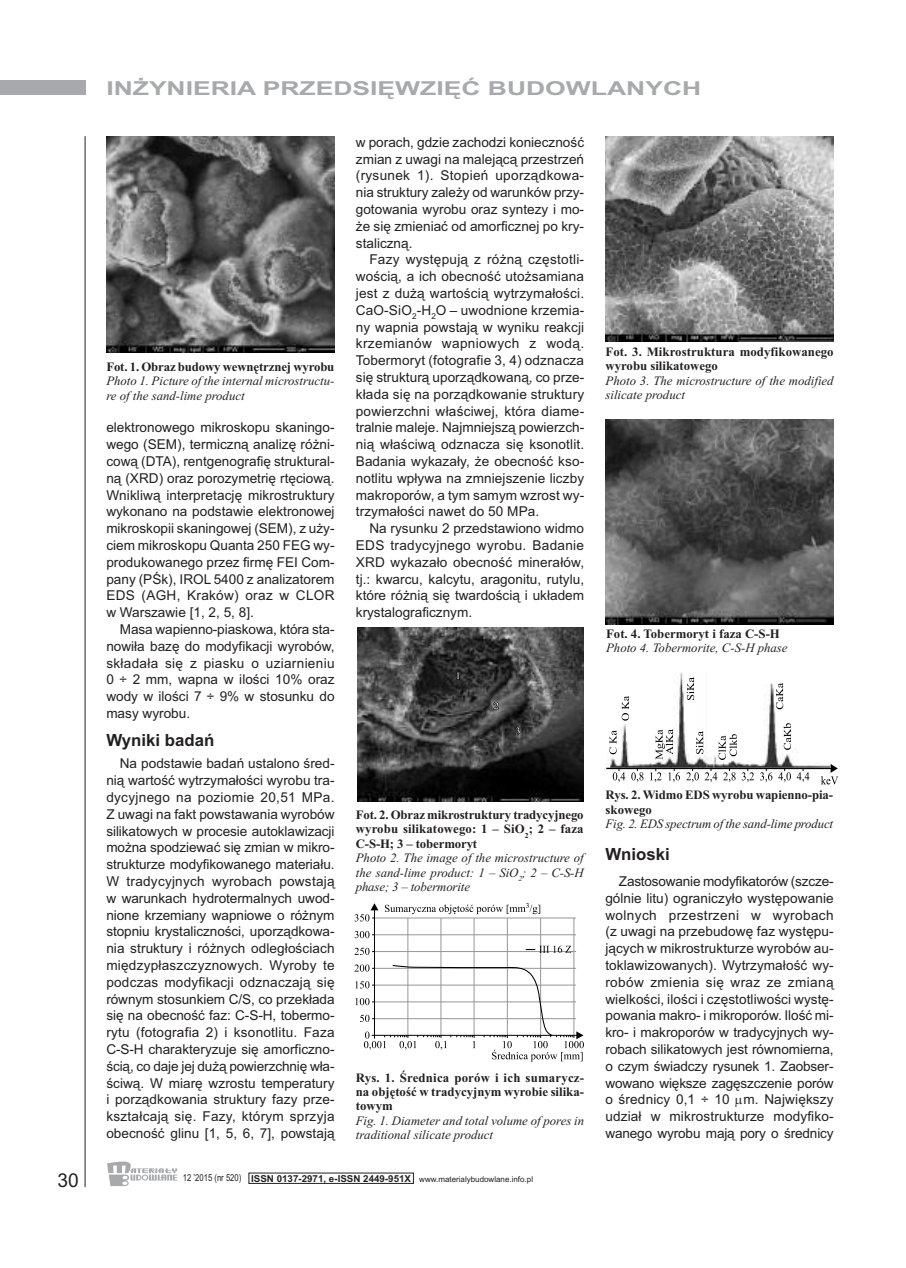
<style>
.page{position:relative;width:906px;height:1268px;background:#fff}
.page>*{position:absolute;margin:0;border:0;box-sizing:border-box;transform-origin:0 0}
.t1{font:700 19.2px "Arial";color:#a8a9ad;scale:1.38 1}
.t2{font:19.2px "Arial";color:#231f20}
.t3{font:700 16.8px "Arial";color:#231f20}
.t4{font:13.65px/16.8px "Arial";color:#231f20;text-align:justify}
.t5{font:italic 12.75px/14.4px "Times New Roman";color:#231f20}
.t6{font:700 12.75px/14.4px "Times New Roman";color:#231f20;text-align:justify}
.t7{font:7.95px "Arial";color:#231f20}
.s1{font-size:9.6px}
.s2{font-weight:700;font-size:9.6px}
</style>
<div class="page">
<div style="left:0;top:81px;width:85px;height:14px;background:#a8a9ad"></div>
<hr style="left:85px;top:136px;width:1px;height:1050px;background:#231f20">
<svg style="left:107px;top:1161px;width:70px;height:24px"></svg>
<img style="left:106px;top:136px;width:228px;height:216px">
<img style="left:357px;top:627px;width:226px;height:174px">
<svg style="left:456px;top:671px;width:4px;height:8px"></svg>
<svg style="left:493px;top:701px;width:6px;height:8px"></svg>
<svg style="left:515px;top:726px;width:5px;height:8px"></svg>
<hr style="left:374px;top:917px;width:202px;height:1px;background:#969696">
<hr style="left:374px;top:934px;width:202px;height:1px;background:#969696">
<hr style="left:374px;top:951px;width:202px;height:1px;background:#969696">
<hr style="left:407px;top:917px;width:1px;height:118px;background:#969696">
<hr style="left:441px;top:917px;width:1px;height:118px;background:#969696">
<hr style="left:474px;top:917px;width:1px;height:118px;background:#969696">
<hr style="left:507px;top:917px;width:1px;height:118px;background:#969696">
<hr style="left:540px;top:917px;width:1px;height:118px;background:#969696">
<hr style="left:573px;top:917px;width:1px;height:118px;background:#969696">
<hr style="left:374px;top:909px;width:1px;height:129px;background:#000">
<svg style="left:354px;top:903px;width:24px;height:18px"></svg>
<svg style="left:354px;top:931px;width:20px;height:7px"></svg>
<svg style="left:354px;top:947px;width:20px;height:7px"></svg>
<svg style="left:354px;top:964px;width:230px;height:97px"></svg>
<svg style="left:385px;top:902px;width:155px;height:12px"></svg>
<svg style="left:526px;top:945px;width:45px;height:7px"></svg>
<img style="left:605px;top:136px;width:228px;height:205px">
<img style="left:605px;top:419px;width:228px;height:205px">
<img style="left:606px;top:672px;width:215px;height:101px">
<svg style="left:609px;top:730px;width:7px;height:24px"></svg>
<svg style="left:622px;top:695px;width:7px;height:25px"></svg>
<svg style="left:655px;top:729px;width:18px;height:30px"></svg>
<svg style="left:686px;top:677px;width:8px;height:23px"></svg>
<svg style="left:696px;top:731px;width:7px;height:22px"></svg>
<svg style="left:718px;top:734px;width:19px;height:25px"></svg>
<svg style="left:776px;top:682px;width:7px;height:27px"></svg>
<svg style="left:783px;top:723px;width:8px;height:26px"></svg>
<hr style="left:606px;top:768px;width:225px;height:1px;background:#000">
<svg style="left:821px;top:764px;width:17px;height:20px"></svg>
<svg style="left:613px;top:769px;width:12px;height:13px"></svg>
<svg style="left:631px;top:769px;width:12px;height:13px"></svg>
<svg style="left:650px;top:769px;width:11px;height:13px"></svg>
<svg style="left:668px;top:769px;width:12px;height:13px"></svg>
<svg style="left:686px;top:769px;width:31px;height:13px"></svg>
<svg style="left:723px;top:769px;width:12px;height:13px"></svg>
<svg style="left:741px;top:769px;width:13px;height:13px"></svg>
<svg style="left:760px;top:769px;width:12px;height:13px"></svg>
<svg style="left:778px;top:769px;width:31px;height:13px"></svg>
<h1 class="t2" style="left:57px;top:1168px;width:23px">30</h1>
<h1 class="t1" style="left:106px;top:77px;width:432px">INŻYNIERIA PRZEDSIĘWZIĘĆ BUDOWLANYCH</h1>
<p class="t6" style="left:106px;top:359px;width:230px">Fot. 1. Obraz budowy wewnętrznej wyrobu</p>
<p class="t5" style="left:106px;top:373px;width:230px">Photo 1. Picture of the internal microstructu&shy;re of the sand-lime product</p>
<p class="t4" style="left:106px;top:419px;width:230px">elektronowego mikroskopu skaningo&shy;wego (SEM), termiczną analizę różni&shy;cową (DTA), rentgenografię struktural&shy;ną (XRD) oraz porozymetrię rtęciową.<br>Wnikliwą interpretację mikrostruktury wykonano na podstawie elektronowej mikroskopii skaningowej (SEM), z uży&shy;ciem mikroskopu Quanta 250 FEG wy&shy;produkowanego przez firmę FEI Com&shy;pany (PŚk), IROL 5400 z analizatorem EDS (AGH, Kraków) oraz w CLOR w Warszawie [1, 2, 5, 8].</p>
<p class="t4" style="left:106px;top:620px;width:230px;text-indent:14px">Masa wapienno-piaskowa, która sta&shy;nowiła bazę do modyfikacji wyrobów, składała się z piasku o uziarnieniu 0 ÷ 2 mm, wapna w ilości 10% oraz wody w ilości 7 ÷ 9% w stosunku do masy wyrobu.</p>
<p class="t3" style="left:106px;top:730px;width:109px">Wyniki badań</p>
<p class="t4" style="left:106px;top:755px;width:230px;text-indent:13px">Na podstawie badań ustalono śred&shy;nią wartość wytrzymałości wyrobu tra&shy;dycyjnego na poziomie 20,51 MPa.<br>Z uwagi na fakt powstawania wyrobów silikatowych w procesie autoklawizacji można spodziewać się zmian w mikro&shy;strukturze modyfikowanego materiału.<br>W tradycyjnych wyrobach powstają w warunkach hydrotermalnych uwod&shy;nione krzemiany wapniowe o różnym stopniu krystaliczności, uporządkowa&shy;nia struktury i różnych odległościach międzypłaszczyznowych. Wyroby te podczas modyfikacji odznaczają się równym stosunkiem C/S, co przekłada się na obecność faz: C-S-H, tobermo&shy;rytu (fotografia 2) i ksonotlitu. Faza C-S-H charakteryzuje się amorficzno&shy;ścią, co daje jej dużą powierzchnię wła&shy;ściwą. W miarę wzrostu temperatury i porządkowania struktury fazy prze&shy;kształcają się. Fazy, którym sprzyja obecność glinu [1, 5, 6, 7], powstają</p>
<p class="t4" style="left:356px;top:134px;width:230px">w porach, gdzie zachodzi konieczność zmian z uwagi na malejącą przestrzeń (rysunek 1). Stopień uporządkowa&shy;nia struktury zależy od warunków przy&shy;gotowania wyrobu oraz syntezy i mo&shy;że się zmieniać od amorficznej po kry&shy;staliczną.</p>
<p class="t4" style="left:356px;top:251px;width:230px;text-indent:14px">Fazy występują z różną częstotli&shy;wością, a ich obecność utożsamiana jest z dużą wartością wytrzymałości.<br>CaO-SiO<sub>2</sub>-H<sub>2</sub>O – uwodnione krzemia&shy;ny wapnia powstają w wyniku reakcji krzemianów wapniowych z wodą.<br>Tobermoryt (fotografie 3, 4) odznacza się strukturą uporządkowaną, co prze&shy;kłada się na porządkowanie struktury powierzchni właściwej, która diame&shy;tralnie maleje. Najmniejszą powierzch&shy;nią właściwą odznacza się ksonotlit.<br>Badania wykazały, że obecność kso&shy;notlitu wpływa na zmniejszenie liczby makroporów, a tym samym wzrost wy&shy;trzymałości nawet do 50 MPa.</p>
<p class="t4" style="left:356px;top:520px;width:230px;text-indent:14px">Na rysunku 2 przedstawiono widmo EDS tradycyjnego wyrobu. Badanie XRD wykazało obecność minerałów, tj.: kwarcu, kalcytu, aragonitu, rutylu, które różnią się twardością i układem krystalograficznym.</p>
<p class="t6" style="left:356px;top:807px;width:229px">Fot. 2. Obraz mikrostruktury tradycyjnego wyrobu silikatowego: 1 – SiO<sub>2</sub>; 2 – faza C-S-H; 3 – tobermoryt</p>
<p class="t5" style="left:356px;top:850px;width:229px;text-align:justify">Photo 2. The image of the microstructure of the sand-lime product: 1 – SiO<sub>2</sub>; 2 – C-S-H phase; 3 – tobermorite</p>
<p class="t6" style="left:356px;top:1069px;width:230px">Rys. 1. Średnica porów i ich sumarycz&shy;na objętość w tradycyjnym wyrobie silika&shy;towym</p>
<p class="t5" style="left:356px;top:1112px;width:230px">Fig. 1. Diameter and total volume of pores in traditional silicate product</p>
<p class="t7" style="left:183px;top:1174px;width:352px"><span class="s1">12 ’2015 (nr 520)</span> <span class="s2">ISSN 0137-2971, e-ISSN 2449-951X</span> www.materialybudowlane.info.pl</p>
<p class="t6" style="left:605px;top:344px;width:230px">Fot. 3. Mikrostruktura modyfikowanego wyrobu silikatowego</p>
<p class="t5" style="left:605px;top:373px;width:230px">Photo 3. The microstructure of the modified silicate product</p>
<p class="t6" style="left:606px;top:626px;width:175px">Fot. 4. Tobermoryt i faza C-S-H</p>
<p class="t5" style="left:606px;top:640px;width:183px">Photo 4. Tobermorite, C-S-H phase</p>
<p class="t6" style="left:605px;top:787px;width:229px">Rys. 2. Widmo EDS wyrobu wapienno-pia&shy;skowego</p>
<p class="t5" style="left:605px;top:816px;width:229px">Fig. 2. EDS spectrum of the sand-lime product</p>
<p class="t3" style="left:605px;top:844px;width:66px">Wnioski</p>
<p class="t4" style="left:605px;top:872px;width:230px;text-indent:14px">Zastosowanie modyfikatorów (szcze&shy;gólnie litu) ograniczyło występowanie wolnych przestrzeni w wyrobach (z uwagi na przebudowę faz występu&shy;jących w mikrostrukturze wyrobów au&shy;toklawizowanych). Wytrzymałość wy&shy;robów zmienia się wraz ze zmianą wielkości, ilości i częstotliwości wystę&shy;powania makro- i mikroporów. Ilość mi&shy;kro- i makroporów w tradycyjnych wy&shy;robach silikatowych jest równomierna, o czym świadczy rysunek 1. Zaobser&shy;wowano większe zagęszczenie porów o średnicy 0,1 ÷ 10 m. Największy udział w mikrostrukturze modyfiko&shy;wanego wyrobu mają pory o średnicy</p>
</div>
